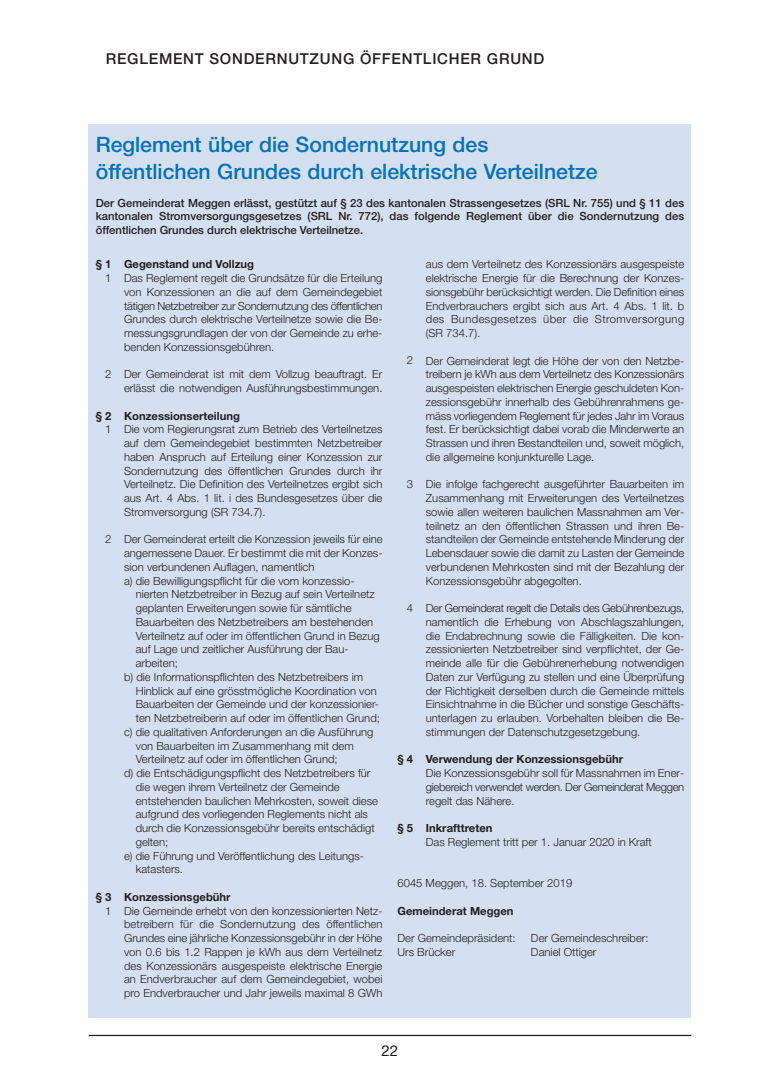
<style>
.page{position:relative;width:780px;height:1088px;background:#fff}
.page>*{position:absolute;margin:0;border:0;box-sizing:border-box;transform-origin:0 0}
.t1{font:500 21.25px/26.2px "Helvetica Neue LT Std";color:#0072bc}
.t2{font:500 15px "Helvetica Neue LT Std";letter-spacing:.05em;color:#231f20}
.t3{font:15px "Helvetica Neue LT Std";color:#231f20}
.t4{font:300 11.25px/13.8px "Helvetica Neue LT Std";color:#231f20;text-align:justify}
.t5{font:500 11.25px/13.8px "Helvetica Neue LT Std";color:#231f20;text-align:justify}
.t6{font:700 11.25px "Helvetica Neue LT Std";color:#231f20}
</style>
<div class="page">
<hr style="left:89px;top:1035px;width:602px;height:1px;background:#231f20">
<div style="left:89px;top:124px;width:602px;height:893px;background:#d4e0f1"></div>
<h2 class="t2" style="left:106px;top:53px;width:440px">REGLEMENT SONDERNUTZUNG ÖFFENTLICHER GRUND</h2>
<h1 class="t1" style="left:96px;top:134px;width:503px">Reglement über die Sondernutzung des öffentlichen Grundes durch elektrische Verteilnetze</h1>
<p class="t5" style="left:96px;top:197px;width:590px">Der Gemeinderat Meggen erlässt, gestützt auf § 23 des kantonalen Strassengesetzes (SRL Nr. 755) und § 11 des kantonalen Stromversorgungsgesetzes (SRL Nr. 772), das folgende Reglement über die Sondernutzung des öffentlichen Grundes durch elektrische Verteilnetze.</p>
<p class="t6" style="left:96px;top:260px;width:160px">§ 1 Gegenstand und Vollzug</p>
<p class="t4" style="left:124px;top:272px;width:260px">Das Reglement regelt die Grundsätze für die Erteilung von Konzessionen an die auf dem Gemeindegebiet tätigen Netzbetreiber zur Sondernutzung des öffentlichen Grundes durch elektrische Verteilnetze sowie die Be&shy;messungsgrundlagen der von der Gemeinde zu erhe&shy;benden Konzessionsgebühren.</p>
<p class="t4" style="left:124px;top:369px;width:260px">Der Gemeinderat ist mit dem Vollzug beauftragt. Er erlässt die notwendigen Ausführungsbestimmungen.</p>
<p class="t6" style="left:96px;top:412px;width:146px">§ 2 Konzessionserteilung</p>
<p class="t4" style="left:124px;top:424px;width:260px">Die vom Regierungsrat zum Betrieb des Verteilnetzes auf dem Gemeindegebiet bestimmten Netzbetreiber haben Anspruch auf Erteilung einer Konzession zur Sondernutzung des öffentlichen Grundes durch ihr Verteilnetz. Die Definition des Verteilnetzes ergibt sich aus Art. 4 Abs. 1 lit. i des Bundesgesetzes über die Stromversorgung (SR 734.7).</p>
<p class="t4" style="left:124px;top:534px;width:260px;text-align:left">Der Gemeinderat erteilt die Konzession jeweils für eine angemessene Dauer. Er bestimmt die mit der Konzes&shy;sion verbundenen Auflagen, namentlich<br>a) die Bewilligungspflicht für die vom konzessio-</p>
<p class="t4" style="left:136px;top:589px;width:240px">nierten Netzbetreiber in Bezug auf sein Verteilnetz</p>
<p class="t4" style="left:136px;top:602px;width:217px">geplanten Erweiterungen sowie für sämtliche</p>
<p class="t4" style="left:136px;top:616px;width:239px">Bauarbeiten des Netzbetreibers am bestehenden</p>
<p class="t4" style="left:136px;top:630px;width:245px">Verteilnetz auf oder im öffentlichen Grund in Bezug</p>
<p class="t4" style="left:136px;top:644px;width:214px">auf Lage und zeitlicher Ausführung der Bau-</p>
<p class="t4" style="left:136px;top:657px;width:44px">arbeiten;</p>
<p class="t4" style="left:124px;top:671px;width:240px">b) die Informationspflichten des Netzbetreibers im</p>
<p class="t4" style="left:136px;top:685px;width:242px">Hinblick auf eine grösstmögliche Koordination von</p>
<p class="t4" style="left:136px;top:698px;width:245px">Bauarbeiten der Gemeinde und der konzessionier-</p>
<p class="t4" style="left:136px;top:712px;width:246px">ten Netzbetreiberin auf oder im öffentlichen Grund;</p>
<p class="t4" style="left:124px;top:726px;width:251px">c) die qualitativen Anforderungen an die Ausführung</p>
<p class="t4" style="left:136px;top:740px;width:219px">von Bauarbeiten im Zusammenhang mit dem</p>
<p class="t4" style="left:136px;top:753px;width:203px">Verteilnetz auf oder im öffentlichen Grund;</p>
<p class="t4" style="left:124px;top:767px;width:248px">d) die Entschädigungspflicht des Netzbetreibers für</p>
<p class="t4" style="left:136px;top:781px;width:205px">die wegen ihrem Verteilnetz der Gemeinde</p>
<p class="t4" style="left:136px;top:795px;width:244px">entstehenden baulichen Mehrkosten, soweit diese</p>
<p class="t4" style="left:136px;top:808px;width:234px">aufgrund des vorliegenden Reglements nicht als</p>
<p class="t4" style="left:136px;top:822px;width:240px">durch die Konzessionsgebühr bereits entschädigt</p>
<p class="t4" style="left:136px;top:836px;width:34px">gelten;</p>
<p class="t4" style="left:124px;top:850px;width:241px">e) die Führung und Veröffentlichung des Leitungs-</p>
<p class="t4" style="left:136px;top:863px;width:49px">katasters.</p>
<p class="t6" style="left:96px;top:893px;width:136px">§ 3 Konzessionsgebühr</p>
<p class="t4" style="left:124px;top:905px;width:260px">Die Gemeinde erhebt von den konzessionierten Netz&shy;betreibern für die Sondernutzung des öffentlichen Grundes eine jährliche Konzessionsgebühr in der Höhe von 0.6 bis 1.2 Rappen je kWh aus dem Verteilnetz des Konzessionärs ausgespeiste elektrische Energie an Endverbraucher auf dem Gemeindegebiet, wobei pro Endverbraucher und Jahr jeweils maximal 8 GWh</p>
<p class="t4" style="left:426px;top:258px;width:260px">aus dem Verteilnetz des Konzessionärs ausgespeiste elektrische Energie für die Berechnung der Konzes - sionsgebühr berücksichtigt werden. Die Definition eines Endverbrauchers ergibt sich aus Art. 4 Abs. 1 lit. b des Bundesgesetzes über die Stromversorgung (SR 734.7).</p>
<p class="t4" style="left:426px;top:355px;width:260px">Der Gemeinderat legt die Höhe der von den Netzbe&shy;treibern je kWh aus dem Verteilnetz des Konzessionärs ausgespeisten elektrischen Energie geschuldeten Kon&shy;zessionsgebühr innerhalb des Gebührenrahmens ge&shy;mäss vorliegendem Reglement für jedes Jahr im Voraus fest. Er berücksichtigt dabei vorab die Minderwerte an Strassen und ihren Bestandteilen und, soweit möglich, die allgemeine konjunkturelle Lage.</p>
<p class="t4" style="left:426px;top:478px;width:260px">Die infolge fachgerecht ausgeführter Bauarbeiten im Zusammenhang mit Erweiterungen des Verteilnetzes sowie allen weiteren baulichen Massnahmen am Ver&shy;teilnetz an den öffentlichen Strassen und ihren Be&shy;standteilen der Gemeinde entstehende Minderung der Lebensdauer sowie die damit zu Lasten der Gemeinde verbundenen Mehrkosten sind mit der Bezahlung der Konzessionsgebühr abgegolten.</p>
<p class="t4" style="left:426px;top:602px;width:260px">Der Gemeinderat regelt die Details des Gebührenbezugs, namentlich die Erhebung von Abschlagszahlungen, die Endabrechnung sowie die Fälligkeiten. Die kon&shy;zessionierten Netzbetreiber sind verpflichtet, der Ge&shy;meinde alle für die Gebührenerhebung notwendigen Daten zur Verfügung zu stellen und eine Überprüfung der Richtigkeit derselben durch die Gemeinde mittels Einsichtnahme in die Bücher und sonstige Geschäfts&shy;unterlagen zu erlauben. Vorbehalten bleiben die Be&shy;stimmungen der Datenschutzgesetzgebung.</p>
<p class="t6" style="left:397px;top:755px;width:227px">§ 4 Verwendung der Konzessionsgebühr</p>
<p class="t4" style="left:426px;top:767px;width:260px">Die Konzessionsgebühr soll für Massnahmen im Ener&shy;giebereich verwendet werden. Der Gemeinderat Meggen regelt das Nähere.</p>
<p class="t6" style="left:397px;top:824px;width:97px">§ 5 Inkrafttreten</p>
<p class="t4" style="left:426px;top:836px;width:227px">Das Reglement tritt per 1. Januar 2020 in Kraft</p>
<p class="t4" style="left:397px;top:877px;width:176px">6045 Meggen, 18. September 2019</p>
<p class="t6" style="left:397px;top:906px;width:118px">Gemeinderat Meggen</p>
<p class="t4" style="left:397px;top:932px;width:120px">Der Gemeindepräsident:</p>
<p class="t4" style="left:531px;top:932px;width:119px">Der Gemeindeschreiber:</p>
<p class="t4" style="left:397px;top:946px;width:59px">Urs Brücker</p>
<p class="t4" style="left:531px;top:946px;width:67px">Daniel Ottiger</p>
<p class="t4" style="left:105px;top:272px;width:8px">1</p>
<p class="t4" style="left:407px;top:355px;width:8px">2</p>
<p class="t4" style="left:105px;top:368px;width:8px">2</p>
<p class="t4" style="left:105px;top:423px;width:8px">1</p>
<p class="t4" style="left:407px;top:478px;width:8px">3</p>
<p class="t4" style="left:105px;top:533px;width:8px">2</p>
<p class="t4" style="left:407px;top:602px;width:8px">4</p>
<p class="t4" style="left:105px;top:905px;width:8px">1</p>
<h2 class="t3" style="left:381px;top:1045px;width:18px">22</h2>
</div>
